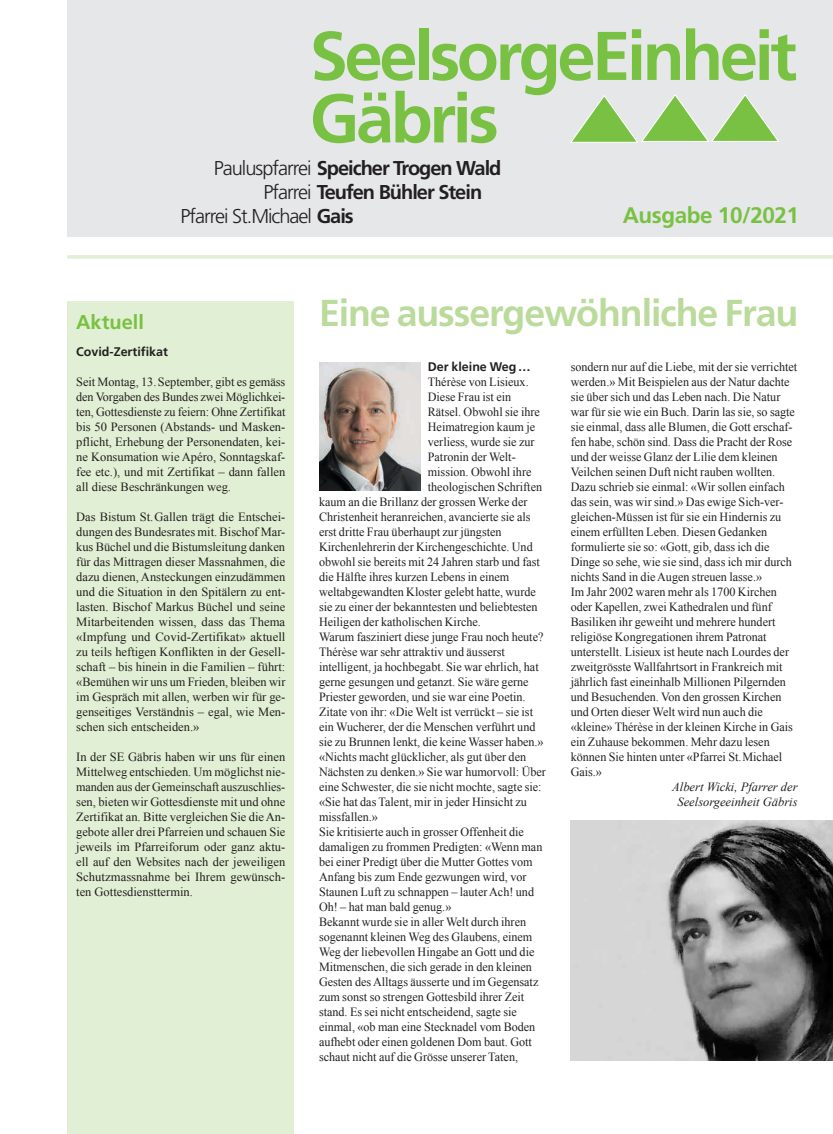
<style>
.page{position:relative;width:833px;height:1134px;background:#fff}
.page>*{position:absolute;margin:0;border:0;box-sizing:border-box;transform-origin:0 0}
.t1{font:700 68.75px/62.5px "Frutiger LT Std";letter-spacing:-.05em;color:#79c142}
.t2{font:700 37.5px "Frutiger LT Std";letter-spacing:-.03em;color:#badb9b}
.t3{font:700 22.5px "Frutiger LT Std";letter-spacing:-.02em;color:#79c142}
.t4{font:700 20px "Frutiger LT Std";letter-spacing:-.05em;color:#231f20}
.t5{font:300 20px "Frutiger LT Std";letter-spacing:-.05em;color:#231f20}
.t6{font:700 20px "Frutiger LT Std";color:#79c142}
.t7{font:12.5px/15px "Times New Roman";color:#231f20;text-align:justify}
.t8{font:italic 12.5px/15px "Times New Roman";color:#231f20;text-align:center}
.t9{font:700 12.5px "Frutiger LT Std";color:#231f20}
.s1{font-weight:300}
.s2{font-weight:700}
</style>
<div class="page">
<div style="left:67px;top:0;width:766px;height:236px;background:#e6e7e9"></div>
<svg style="left:570px;top:94px;width:209px;height:49px"></svg>
<hr style="left:67px;top:255px;width:766px;height:4px;background:#e1efd4">
<img style="left:319px;top:363px;width:102px;height:127px">
<div style="left:67px;top:301px;width:227px;height:833px;background:#e1efd4"></div>
<img style="left:570px;top:821px;width:263px;height:240px">
<h3 class="t6" style="left:76px;top:311px;width:69px">Aktuell</h3>
<h1 class="t1" style="left:310px;top:25px;width:489px">SeelsorgeEinheit<br>Gäbris</h1>
<h3 class="t4" style="left:214px;top:156px;width:289px"><span class="s1">Pauluspfarrei</span> Speicher Trogen Wald</h3>
<h3 class="t4" style="left:263px;top:180px;width:220px"><span class="s1">Pfarrei</span> Teufen Bühler Stein</h3>
<h3 class="t5" style="left:180px;top:205px;width:175px">Pfarrei St.Michael <span class="s2">Gais</span></h3>
<h3 class="t3" style="left:623px;top:202px;width:178px">Ausgabe 10/2021</h3>
<h2 class="t2" style="left:319px;top:290px;width:481px">Eine aussergewöhnliche Frau</h2>
<p class="t9" style="left:76px;top:344px;width:93px">Covid-Zertifikat</p>
<p class="t7" style="left:76px;top:374px;width:211px">Seit Montag, 13.September, gibt es gemäss den Vorgaben des Bundes zwei Möglichkei&shy;ten, Gottesdienste zu feiern: Ohne Zertifikat bis 50 Personen (Abstands- und Masken&shy;pflicht, Erhebung der Personendaten, kei&shy;ne Konsumation wie Apéro, Sonntagskaf&shy;fee etc.), und mit Zertifikat – dann fallen all diese Beschränkungen weg.</p>
<p class="t7" style="left:76px;top:509px;width:211px">Das Bistum St. Gallen trägt die Entschei&shy;dungen des Bundesrates mit. Bischof Mar&shy;kus Büchel und die Bistumsleitung danken für das Mittragen dieser Massnahmen, die dazu dienen, Ansteckungen einzudämmen und die Situation in den Spitälern zu ent&shy;lasten. Bischof Markus Büchel und seine Mitarbeitenden wissen, dass das Thema «Impfung und Covid-Zertifikat» aktuell zu teils heftigen Konflikten in der Gesell&shy;schaft – bis hinein in die Familien – führt: «Bemühen wir uns um Frieden, bleiben wir im Gespräch mit allen, werben wir für ge&shy;genseitiges Verständnis – egal, wie Men&shy;schen sich entscheiden.»</p>
<p class="t7" style="left:76px;top:749px;width:211px">In der SE Gäbris haben wir uns für einen Mittelweg entschieden. Um möglichst nie&shy;manden aus der Gemeinschaft auszuschlies&shy;sen, bieten wir Gottesdienste mit und ohne Zertifikat an. Bitte vergleichen Sie die An&shy;gebote aller drei Pfarreien und schauen Sie jeweils im Pfarreiforum oder ganz aktu&shy;ell auf den Websites nach der jeweiligen Schutzmassnahme bei Ihrem gewünsch&shy;ten Gottesdiensttermin.</p>
<p class="t9" style="left:428px;top:359px;width:104px">Der kleine Weg…</p>
<p class="t7" style="left:428px;top:374px;width:102px">Thérèse von Lisieux.</p>
<p class="t7" style="left:428px;top:389px;width:85px">Diese Frau ist ein</p>
<p class="t7" style="left:428px;top:404px;width:114px">Rätsel. Obwohl sie ihre</p>
<p class="t7" style="left:428px;top:419px;width:109px">Heimatregion kaum je</p>
<p class="t7" style="left:428px;top:434px;width:108px">verliess, wurde sie zur</p>
<p class="t7" style="left:428px;top:449px;width:89px">Patronin der Welt-</p>
<p class="t7" style="left:428px;top:464px;width:105px">mission. Obwohl ihre</p>
<p class="t7" style="left:428px;top:479px;width:116px">theologischen Schriften</p>
<p class="t7" style="left:319px;top:494px;width:210px">kaum an die Brillanz der grossen Werke der</p>
<p class="t7" style="left:319px;top:509px;width:213px">Christenheit heranreichen, avancierte sie als</p>
<p class="t7" style="left:319px;top:524px;width:184px">erst dritte Frau überhaupt zur jüngsten</p>
<p class="t7" style="left:319px;top:539px;width:215px">Kirchenlehrerin der Kirchengeschichte. Und</p>
<p class="t7" style="left:319px;top:554px;width:222px">obwohl sie bereits mit 24 Jahren starb und fast</p>
<p class="t7" style="left:319px;top:569px;width:192px">die Hälfte ihres kurzen Lebens in einem</p>
<p class="t7" style="left:319px;top:584px;width:218px">weltabgewandten Kloster gelebt hatte, wurde</p>
<p class="t7" style="left:319px;top:599px;width:220px">sie zu einer der bekanntesten und beliebtesten</p>
<p class="t7" style="left:319px;top:614px;width:163px">Heiligen der katholischen Kirche.</p>
<p class="t7" style="left:319px;top:629px;width:226px">Warum fasziniert diese junge Frau noch heute?</p>
<p class="t7" style="left:319px;top:644px;width:187px">Thérèse war sehr attraktiv und äusserst</p>
<p class="t7" style="left:319px;top:659px;width:221px">intelligent, ja hochbegabt. Sie war ehrlich, hat</p>
<p class="t7" style="left:319px;top:674px;width:211px">gerne gesungen und getanzt. Sie wäre gerne</p>
<p class="t7" style="left:319px;top:689px;width:208px">Priester geworden, und sie war eine Poetin.</p>
<p class="t7" style="left:319px;top:704px;width:215px">Zitate von ihr: «Die Welt ist verrückt – sie ist</p>
<p class="t7" style="left:319px;top:719px;width:218px">ein Wucherer, der die Menschen verführt und</p>
<p class="t7" style="left:319px;top:734px;width:226px">sie zu Brunnen lenkt, die keine Wasser haben.»</p>
<p class="t7" style="left:319px;top:749px;width:209px">«Nichts macht glücklicher, als gut über den</p>
<p class="t7" style="left:319px;top:764px;width:228px">Nächsten zu denken.» Sie war humorvoll: Über</p>
<p class="t7" style="left:319px;top:779px;width:224px">eine Schwester, die sie nicht mochte, sagte sie:</p>
<p class="t7" style="left:319px;top:794px;width:209px">«Sie hat das Talent, mir in jeder Hinsicht zu</p>
<p class="t7" style="left:319px;top:809px;width:60px">missfallen.»</p>
<p class="t7" style="left:319px;top:824px;width:206px">Sie kritisierte auch in grosser Offenheit die</p>
<p class="t7" style="left:319px;top:839px;width:225px">damaligen zu frommen Predigten: «Wenn man</p>
<p class="t7" style="left:319px;top:854px;width:215px">bei einer Predigt über die Mutter Gottes vom</p>
<p class="t7" style="left:319px;top:869px;width:209px">Anfang bis zum Ende gezwungen wird, vor</p>
<p class="t7" style="left:319px;top:884px;width:216px">Staunen Luft zu schnappen – lauter Ach! und</p>
<p class="t7" style="left:319px;top:899px;width:134px">Oh! – hat man bald genug.»</p>
<p class="t7" style="left:319px;top:914px;width:209px">Bekannt wurde sie in aller Welt durch ihren</p>
<p class="t7" style="left:319px;top:929px;width:215px">sogenannt kleinen Weg des Glaubens, einem</p>
<p class="t7" style="left:319px;top:944px;width:217px">Weg der liebevollen Hingabe an Gott und die</p>
<p class="t7" style="left:319px;top:959px;width:214px">Mitmenschen, die sich gerade in den kleinen</p>
<p class="t7" style="left:319px;top:974px;width:221px">Gesten des Alltags äusserte und im Gegensatz</p>
<p class="t7" style="left:319px;top:989px;width:207px">zum sonst so strengen Gottesbild ihrer Zeit</p>
<p class="t7" style="left:319px;top:1004px;width:199px">stand. Es sei nicht entscheidend, sagte sie</p>
<p class="t7" style="left:319px;top:1019px;width:218px">einmal, «ob man eine Stecknadel vom Boden</p>
<p class="t7" style="left:319px;top:1034px;width:214px">aufhebt oder einen goldenen Dom baut. Gott</p>
<p class="t7" style="left:319px;top:1049px;width:201px">schaut nicht auf die Grösse unserer Taten,</p>
<p class="t7" style="left:570px;top:359px;width:228px;text-align:left">sondern nur auf die Liebe, mit der sie verrichtet werden.» Mit Beispielen aus der Natur dachte sie über sich und das Leben nach. Die Natur war für sie wie ein Buch. Darin las sie, so sagte sie einmal, dass alle Blumen, die Gott erschaf&shy;fen habe, schön sind. Dass die Pracht der Rose und der weisse Glanz der Lilie dem kleinen Veilchen seinen Duft nicht rauben wollten.<br>Dazu schrieb sie einmal: «Wir sollen einfach das sein, was wir sind.» Das ewige Sich-ver&shy;gleichen-Müssen ist für sie ein Hindernis zu einem erfüllten Leben. Diesen Gedanken formulierte sie so: «Gott, gib, dass ich die Dinge so sehe, wie sie sind, dass ich mir durch nichts Sand in die Augen streuen lasse.»<br>Im Jahr 2002 waren mehr als 1700 Kirchen oder Kapellen, zwei Kathedralen und fünf Basiliken ihr geweiht und mehrere hundert religiöse Kongregationen ihrem Patronat unterstellt. Lisieux ist heute nach Lourdes der zweitgrösste Wallfahrtsort in Frankreich mit jährlich fast eineinhalb Millionen Pilgernden und Besuchenden. Von den grossen Kirchen und Orten dieser Welt wird nun auch die «kleine» Thérèse in der kleinen Kirche in Gais ein Zuhause bekommen. Mehr dazu lesen können Sie hinten unter «Pfarrei St. Michael Gais.»</p>
<p class="t8" style="left:672px;top:779px;width:127px">Albert Wicki, Pfarrer der<br>Seelsorgeeinheit Gäbris</p>
</div>
